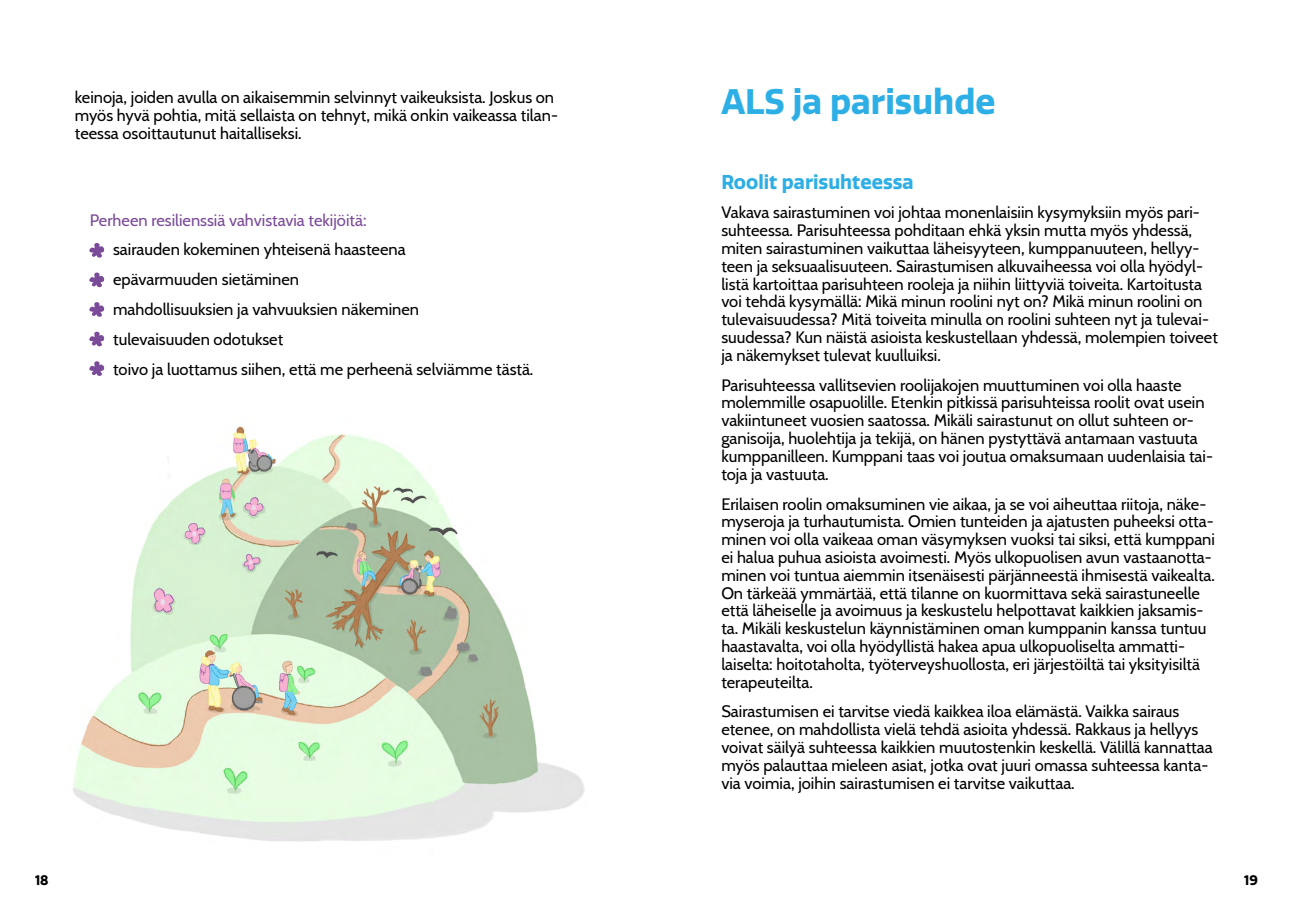
<style>
.page{position:relative;width:1293px;height:910px;background:#fff}
.page>*{position:absolute;margin:0;border:0;box-sizing:border-box;transform-origin:0 0}
.t1{font:700 34.5px "Quatro";color:#2dafe6}
.t2{font:700 19.5px "Quatro";color:#2dafe6}
.t3{font:16.5px/17.9px "Cabin";color:#000}
.t4{font:16.5px "Cabin";color:#7a4b98}
.t5{font:700 13.5px "Quatro";color:#000}
</style>
<div class="page">
<img style="left:73px;top:426px;width:512px;height:416px">
<svg style="left:89px;top:272px;width:16px;height:16px"></svg>
<svg style="left:89px;top:302px;width:16px;height:15px"></svg>
<svg style="left:89px;top:332px;width:16px;height:15px"></svg>
<svg style="left:89px;top:361px;width:16px;height:15px"></svg>
<svg style="left:89px;top:243px;width:16px;height:15px"></svg>
<p class="t3" style="left:75px;top:87px;width:485px">keinoja, joiden avulla on aikaisemmin selvinnyt vaikeuksista. Joskus on myös hyvä pohtia, mitä sellaista on tehnyt, mikä onkin vaikeassa tilan&shy;teessa osoittautunut haitalliseksi.</p>
<p class="t4" style="left:90px;top:207px;width:278px">Perheen resilienssiä vahvistavia tekijöitä:</p>
<p class="t3" style="left:95px;top:240px;width:312px">• sairauden kokeminen yhteisenä haasteena</p>
<p class="t3" style="left:95px;top:269px;width:206px">• epävarmuuden sietäminen</p>
<p class="t3" style="left:95px;top:299px;width:326px">• mahdollisuuksien ja vahvuuksien näkeminen</p>
<p class="t3" style="left:95px;top:329px;width:190px">• tulevaisuuden odotukset</p>
<p class="t3" style="left:95px;top:359px;width:440px">• toivo ja luottamus siihen, että me perheenä selviämme tästä.</p>
<h1 class="t1" style="left:721px;top:81px;width:276px">ALS ja parisuhde</h1>
<p class="t2" style="left:721px;top:170px;width:194px">Roolit parisuhteessa</p>
<p class="t3" style="left:721px;top:203px;width:498px">Vakava sairastuminen voi johtaa monenlaisiin kysymyksiin myös pari&shy;suhteessa. Parisuhteessa pohditaan ehkä yksin mutta myös yhdessä, miten sairastuminen vaikuttaa läheisyyteen, kumppanuuteen, hellyy&shy;teen ja seksuaalisuuteen. Sairastumisen alkuvaiheessa voi olla hyödyl&shy;listä kartoittaa parisuhteen rooleja ja niihin liittyviä toiveita. Kartoitusta voi tehdä kysymällä: Mikä minun roolini nyt on? Mikä minun roolini on tulevaisuudessa? Mitä toiveita minulla on roolini suhteen nyt ja tulevai&shy;suudessa? Kun näistä asioista keskustellaan yhdessä, molempien toiveet ja näkemykset tulevat kuulluiksi.</p>
<p class="t3" style="left:721px;top:375px;width:493px">Parisuhteessa vallitsevien roolijakojen muuttuminen voi olla haaste molemmille osapuolille. Etenkin pitkissä parisuhteissa roolit ovat usein vakiintuneet vuosien saatossa. Mikäli sairastunut on ollut suhteen or&shy;ganisoija, huolehtija ja tekijä, on hänen pystyttävä antamaan vastuuta kumppanilleen. Kumppani taas voi joutua omaksumaan uudenlaisia tai&shy;toja ja vastuuta.</p>
<p class="t3" style="left:721px;top:494px;width:495px">Erilaisen roolin omaksuminen vie aikaa, ja se voi aiheuttaa riitoja, näke&shy;myseroja ja turhautumista. Omien tunteiden ja ajatusten puheeksi otta&shy;minen voi olla vaikeaa oman väsymyksen vuoksi tai siksi, että kumppani ei halua puhua asioista avoimesti. Myös ulkopuolisen avun vastaanotta&shy;minen voi tuntua aiemmin itsenäisesti pärjänneestä ihmisestä vaikealta.<br>On tärkeää ymmärtää, että tilanne on kuormittava sekä sairastuneelle että läheiselle ja avoimuus ja keskustelu helpottavat kaikkien jaksamis&shy;ta. Mikäli keskustelun käynnistäminen oman kumppanin kanssa tuntuu haastavalta, voi olla hyödyllistä hakea apua ulkopuoliselta ammatti&shy;laiselta: hoitotaholta, työterveyshuollosta, eri järjestöiltä tai yksityisiltä terapeuteilta.</p>
<p class="t3" style="left:721px;top:701px;width:493px">Sairastumisen ei tarvitse viedä kaikkea iloa elämästä. Vaikka sairaus etenee, on mahdollista vielä tehdä asioita yhdessä. Rakkaus ja hellyys voivat säilyä suhteessa kaikkien muutostenkin keskellä. Välillä kannattaa myös palauttaa mieleen asiat, jotka ovat juuri omassa suhteessa kanta&shy;via voimia, joihin sairastumisen ei tarvitse vaikuttaa.</p>
<p class="t5" style="left:35px;top:872px;width:15px">18</p>
<p class="t5" style="left:1244px;top:872px;width:15px">19</p>
</div>
